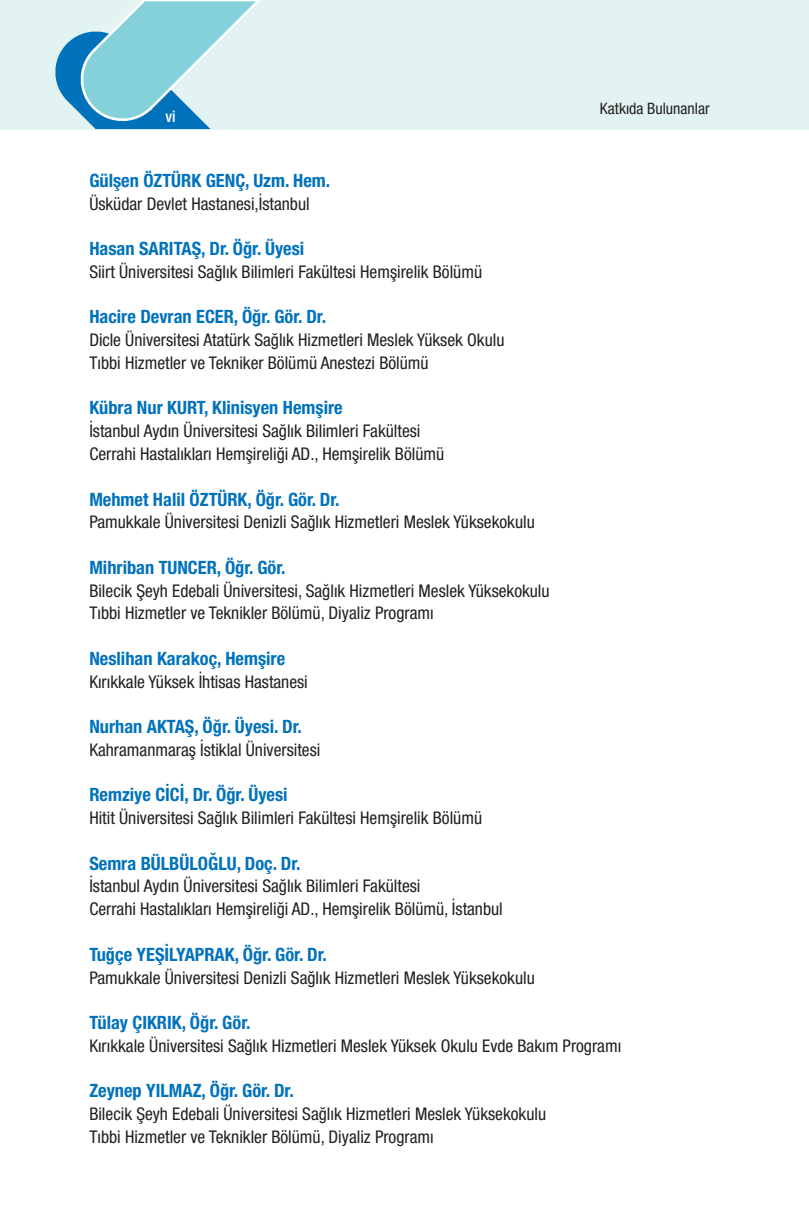
<style>
.page{position:relative;width:809px;height:1221px;background:#fff}
.page>*{position:absolute;margin:0;border:0;box-sizing:border-box;transform-origin:0 0}
.t1{font:700 18.38px "Helvetica 77 Cn";color:#0072bc}
.t2{font:17.5px/22.8px "Helvetica 57 Cn";color:#231f20}
.t3{font:15.75px "Helvetica 57 Cn";color:#231f20}
.t4{font:15.75px "Helvetica 67 Med Cn";color:#fff}
</style>
<div class="page">
<div style="left:0;top:0;width:808px;height:129px;background:#e2f3f2"></div>
<svg style="left:55px;top:0;width:206px;height:129px"></svg>
<p class="t4" style="left:165px;top:107px;width:12px">vi</p>
<p class="t3" style="left:600px;top:99px;width:111px">Katkıda Bulunanlar</p>
<p class="t1" style="left:89px;top:169px;width:242px">Gülşen ÖZTÜRK GENÇ, Uzm. Hem.</p>
<p class="t2" style="left:89px;top:192px;width:222px">Üsküdar Devlet Hastanesi,İstanbul</p>
<p class="t1" style="left:89px;top:237px;width:216px">Hasan SARITAŞ, Dr. Öğr. Üyesi</p>
<p class="t2" style="left:89px;top:260px;width:394px">Siirt Üniversitesi Sağlık Bilimleri Fakültesi Hemşirelik Bölümü</p>
<p class="t1" style="left:89px;top:306px;width:238px">Hacire Devran ECER, Öğr. Gör. Dr.</p>
<p class="t2" style="left:89px;top:328px;width:416px">Dicle Üniversitesi Atatürk Sağlık Hizmetleri Meslek Yüksek Okulu<br>Tıbbi Hizmetler ve Tekniker Bölümü Anestezi Bölümü</p>
<p class="t1" style="left:89px;top:397px;width:255px">Kübra Nur KURT, Klinisyen Hemşire</p>
<p class="t2" style="left:89px;top:419px;width:356px">İstanbul Aydın Üniversitesi Sağlık Bilimleri Fakültesi<br>Cerrahi Hastalıkları Hemşireliği AD., Hemşirelik Bölümü</p>
<p class="t1" style="left:89px;top:488px;width:252px">Mehmet Halil ÖZTÜRK, Öğr. Gör. Dr.</p>
<p class="t2" style="left:89px;top:510px;width:447px">Pamukkale Üniversitesi Denizli Sağlık Hizmetleri Meslek Yüksekokulu</p>
<p class="t1" style="left:89px;top:556px;width:198px">Mihriban TUNCER, Öğr. Gör.</p>
<p class="t2" style="left:89px;top:578px;width:462px">Bilecik Şeyh Edebali Üniversitesi, Sağlık Hizmetleri Meslek Yüksekokulu<br>Tıbbi Hizmetler ve Teknikler Bölümü, Diyaliz Programı</p>
<p class="t1" style="left:89px;top:647px;width:197px">Neslihan Karakoç, Hemşire</p>
<p class="t2" style="left:89px;top:669px;width:220px">Kırıkkale Yüksek İhtisas Hastanesi</p>
<p class="t1" style="left:89px;top:715px;width:214px">Nurhan AKTAŞ, Öğr. Üyesi. Dr.</p>
<p class="t2" style="left:89px;top:738px;width:232px">Kahramanmaraş İstiklal Üniversitesi</p>
<p class="t1" style="left:89px;top:783px;width:200px">Remziye CİCİ, Dr. Öğr. Üyesi</p>
<p class="t2" style="left:89px;top:806px;width:394px">Hitit Üniversitesi Sağlık Bilimleri Fakültesi Hemşirelik Bölümü</p>
<p class="t1" style="left:89px;top:852px;width:213px">Semra BÜLBÜLOĞLU, Doç. Dr.</p>
<p class="t2" style="left:89px;top:874px;width:415px">İstanbul Aydın Üniversitesi Sağlık Bilimleri Fakültesi<br>Cerrahi Hastalıkları Hemşireliği AD., Hemşirelik Bölümü, İstanbul</p>
<p class="t1" style="left:89px;top:943px;width:239px">Tuğçe YEŞİLYAPRAK, Öğr. Gör. Dr.</p>
<p class="t2" style="left:89px;top:965px;width:447px">Pamukkale Üniversitesi Denizli Sağlık Hizmetleri Meslek Yüksekokulu</p>
<p class="t1" style="left:89px;top:1011px;width:163px">Tülay ÇIKRIK, Öğr. Gör.</p>
<p class="t2" style="left:89px;top:1033px;width:533px">Kırıkkale Üniversitesi Sağlık Hizmetleri Meslek Yüksek Okulu Evde Bakım Programı</p>
<p class="t1" style="left:89px;top:1079px;width:206px">Zeynep YILMAZ, Öğr. Gör. Dr.</p>
<p class="t2" style="left:89px;top:1102px;width:458px">Bilecik Şeyh Edebali Üniversitesi Sağlık Hizmetleri Meslek Yüksekokulu<br>Tıbbi Hizmetler ve Teknikler Bölümü, Diyaliz Programı</p>
</div>
